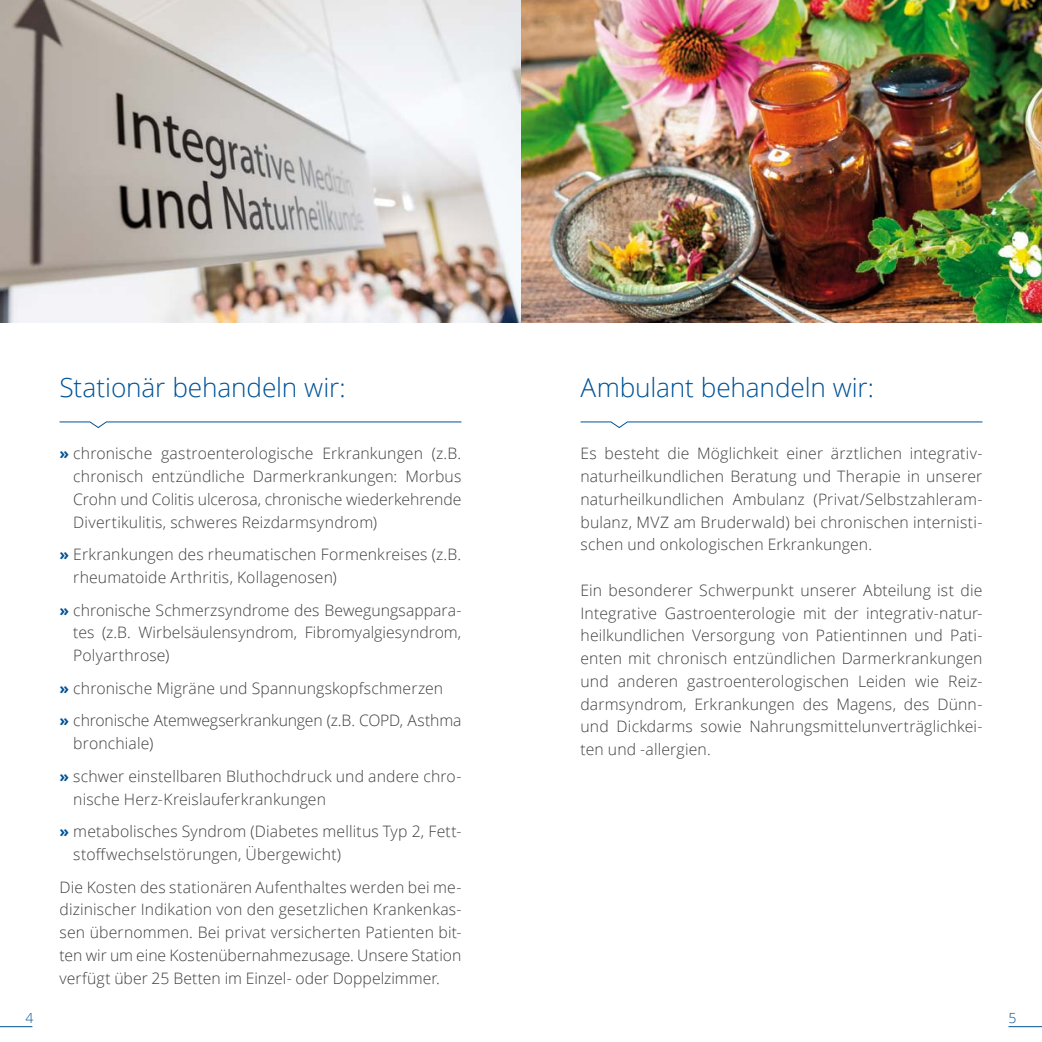
<style>
.page{position:relative;width:1042px;height:1042px;background:#fff}
.page>*{position:absolute;margin:0;border:0;box-sizing:border-box;transform-origin:0 0}
.t1{font:300 26.25px "Open Sans";letter-spacing:-.005em;color:#005397}
.t2{font:300 15.75px/22.8px "Open Sans";letter-spacing:.01em;color:#3e3d40;text-align:justify}
.t3{font:300 14px "Open Sans";color:#005397}
.s1{font-weight:700;color:#005397}
</style>
<div class="page">
<hr style="left:0;top:1026px;width:32px;height:1px;background:#005397">
<hr style="left:1008px;top:1026px;width:34px;height:1px;background:#005397">
<img style="left:0;top:0;width:1042px;height:323px">
<svg style="left:59px;top:421px;width:403px;height:7px"></svg>
<svg style="left:580px;top:421px;width:403px;height:7px"></svg>
<h1 class="t1" style="left:60px;top:369px;width:288px">Stationär behandeln wir:</h1>
<p class="t2" style="left:73px;top:442px;width:390px;text-indent:-14px"><span class="s1">»</span> chronische gastroenterologische Erkrankungen (z.B. chronisch entzündliche Darmerkrankungen: Morbus Crohn und Colitis ulcerosa, chronische wiederkehrende Divertikulitis, schweres Reizdarmsyndrom)</p>
<p class="t2" style="left:73px;top:543px;width:389px;text-indent:-14px"><span class="s1">»</span> Erkrankungen des rheumatischen Formenkreises (z.B. rheumatoide Arthritis, Kollagenosen)</p>
<p class="t2" style="left:73px;top:598px;width:390px;text-indent:-14px"><span class="s1">»</span> chronische Schmerzsyndrome des Bewegungsappara&shy;tes (z.B. Wirbelsäulensyndrom, Fibromyalgiesyndrom, Polyarthrose)</p>
<p class="t2" style="left:60px;top:671px;width:403px;line-height:32.7px"><span class="s1">»</span> chronische Migräne und Spannungskopfschmerzen<br><span class="s1">»</span> chronische Atemwegserkrankungen (z.B. COPD, Asthma</p>
<p class="t2" style="left:60px;top:727px;width:403px;line-height:32.7px;text-indent:14px">bronchiale)<br><span class="s1">»</span> schwer einstellbaren Bluthochdruck und andere chro-</p>
<p class="t2" style="left:60px;top:782px;width:403px;line-height:32.7px;text-indent:14px">nische Herz-Kreislauferkrankungen<br><span class="s1">»</span> metabolisches Syndrom (Diabetes mellitus Typ 2, Fett-</p>
<p class="t2" style="left:60px;top:837px;width:403px;line-height:32.7px;text-indent:14px">stoffwechselstörungen, Übergewicht)<br>Die Kosten des stationären Aufenthaltes werden bei me-</p>
<p class="t2" style="left:60px;top:898px;width:403px">dizinischer Indikation von den gesetzlichen Krankenkas&shy;sen übernommen. Bei privat versicherten Patienten bit&shy;ten wir um eine Kostenübernahmezusage. Unsere Station verfügt über 25 Betten im Einzel- oder Doppelzimmer.</p>
<h1 class="t1" style="left:580px;top:369px;width:295px">Ambulant behandeln wir:</h1>
<p class="t2" style="left:580px;top:442px;width:403px">Es besteht die Möglichkeit einer ärztlichen integrativ&shy;naturheilkundlichen Beratung und Therapie in unserer naturheilkundlichen Ambulanz (Privat/Selbstzahleram&shy;bulanz, MVZ am Bruderwald) bei chronischen internisti&shy;schen und onkologischen Erkrankungen.</p>
<p class="t2" style="left:580px;top:578px;width:403px">Ein besonderer Schwerpunkt unserer Abteilung ist die Integrative Gastroenterologie mit der integrativ-natur&shy;heilkundlichen Versorgung von Patientinnen und Pati&shy;enten mit chronisch entzündlichen Darmerkrankungen und anderen gastroenterologischen Leiden wie Reiz&shy;darmsyndrom, Erkrankungen des Magens, des Dünn&shy;und Dickdarms sowie Nahrungsmittelunverträglichkei&shy;ten und -allergien.</p>
<p class="t3" style="left:25px;top:1008px;width:9px">4</p>
<p class="t3" style="left:1008px;top:1008px;width:9px">5</p>
</div>
